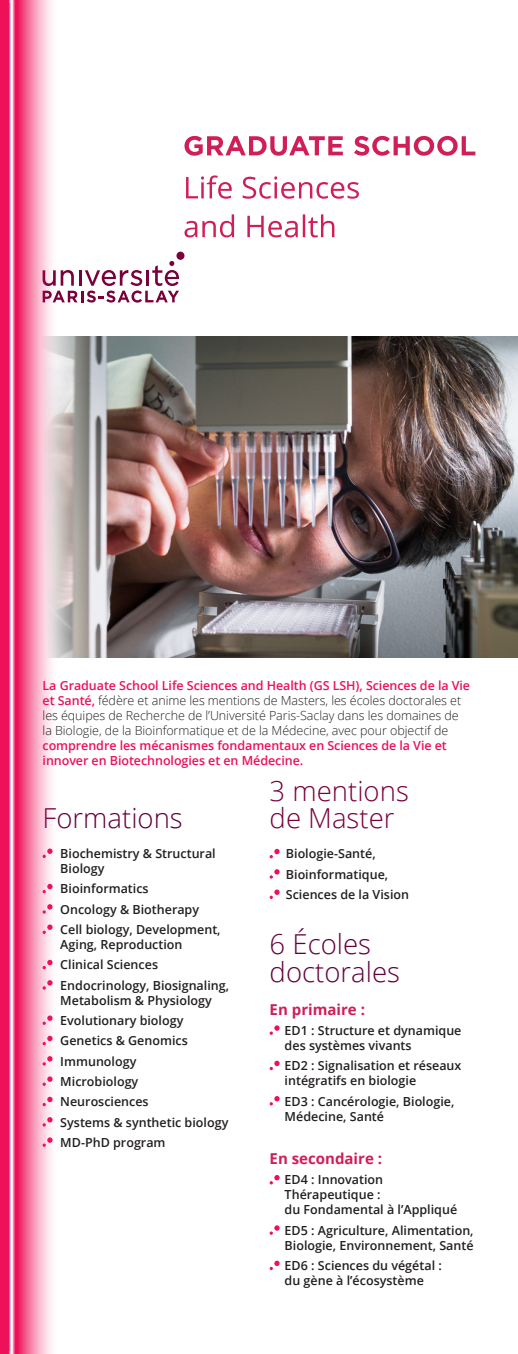
<style>
.page{position:relative;width:518px;height:1354px;background:#fff}
.page>*{position:absolute;margin:0;border:0;box-sizing:border-box;transform-origin:0 0}
.t1{font:300 27.5px/27.5px "Open Sans";color:#63003c}
.t2{font:300 27.5px/27.5px "Open Sans";color:#7a003b}
.t3{font:700 15px "Open Sans";color:#d01e57}
.t4{font:600 12.5px/15px "Open Sans";color:#231f20}
.t5{font:300 12.5px/15px "Open Sans";letter-spacing:-.005em;color:#231f20}
.s1{font-weight:600;color:#ee1059}
</style>
<div class="page">
<img style="left:57px;top:337px;width:460px;height:320px">
<div style="left:176px;top:252px;width:8px;height:8px;background:#7a003b;border-radius:50%"></div>
<svg style="left:57px;top:261px;width:122px;height:42px"></svg>
<svg style="left:269px;top:849px;width:10px;height:9px"></svg>
<svg style="left:269px;top:869px;width:10px;height:9px"></svg>
<svg style="left:269px;top:889px;width:10px;height:10px"></svg>
<svg style="left:269px;top:1025px;width:10px;height:10px"></svg>
<svg style="left:269px;top:1060px;width:10px;height:10px"></svg>
<svg style="left:269px;top:1096px;width:10px;height:9px"></svg>
<svg style="left:269px;top:1175px;width:10px;height:9px"></svg>
<svg style="left:269px;top:1225px;width:10px;height:9px"></svg>
<svg style="left:269px;top:1260px;width:10px;height:10px"></svg>
<svg style="left:1px;top:0;width:56px;height:1354px;background:#f282a8"></svg>
<hr style="left:0;top:0;width:1px;height:1354px;background:#ee1059">
<svg style="left:184px;top:136px;width:291px;height:20px"></svg>
<svg style="left:184px;top:214px;width:150px;height:23px"></svg>
<svg style="left:186px;top:175px;width:172px;height:24px"></svg>
<p class="t5" style="left:43px;top:678px;width:429px"><span class="s1">La Graduate School Life Sciences and Health (GS LSH), Sciences de la Vie et Santé,</span> fédère et anime les mentions de Masters, les écoles doctorales et les équipes de Recherche de l’Université Paris-Saclay dans les domaines de la Biologie, de la Bioinformatique et de la Médecine, avec pour objectif de <span class="s1">comprendre les mécanismes fondamentaux en Sciences de la Vie et innover en Biotechnologies et en Médecine.</span></p>
<p class="t1" style="left:43px;top:803px;width:142px">Formations</p>
<p class="t4" style="left:60px;top:845px;width:157px">Biochemistry &amp; Structural<br>Biology</p>
<p class="t4" style="left:60px;top:881px;width:90px">Bioinformatics</p>
<p class="t4" style="left:60px;top:901px;width:140px">Oncology &amp; Biotherapy</p>
<p class="t4" style="left:60px;top:921px;width:162px">Cell biology, Development,<br>Aging, Reproduction</p>
<p class="t4" style="left:60px;top:957px;width:99px">Clinical Sciences</p>
<p class="t4" style="left:60px;top:977px;width:170px">Endocrinology, Biosignaling,</p>
<p class="t4" style="left:60px;top:992px;width:153px">Metabolism &amp; Physiology</p>
<p class="t4" style="left:60px;top:1012px;width:124px">Evolutionary biology</p>
<p class="t4" style="left:60px;top:1033px;width:129px">Genetics &amp; Genomics</p>
<p class="t4" style="left:60px;top:1053px;width:77px">Immunology</p>
<p class="t4" style="left:60px;top:1073px;width:79px">Microbiology</p>
<p class="t4" style="left:60px;top:1094px;width:90px">Neurosciences</p>
<p class="t4" style="left:60px;top:1114px;width:169px">Systems &amp; synthetic biology</p>
<p class="t4" style="left:60px;top:1134px;width:107px">MD-PhD program</p>
<p class="t2" style="left:269px;top:776px;width:141px">3 mentions de Master</p>
<p class="t4" style="left:286px;top:846px;width:91px">Biologie-Santé,</p>
<p class="t4" style="left:286px;top:866px;width:104px">Bioinformatique,</p>
<p class="t4" style="left:286px;top:886px;width:125px">Sciences de la Vision</p>
<p class="t1" style="left:269px;top:929px;width:132px">6 Écoles doctorales</p>
<p class="t3" style="left:269px;top:998px;width:97px">En primaire :</p>
<p class="t4" style="left:284px;top:1022px;width:178px">ED1 : Structure et dynamique des systèmes vivants</p>
<p class="t4" style="left:284px;top:1058px;width:178px">ED2 : Signalisation et réseaux intégratifs en biologie</p>
<p class="t4" style="left:284px;top:1093px;width:171px">ED3 : Cancérologie, Biologie,<br>Médecine, Santé</p>
<p class="t3" style="left:269px;top:1148px;width:114px">En secondaire :</p>
<p class="t4" style="left:284px;top:1172px;width:174px">ED4 : Innovation<br>Thérapeutique :<br>du Fondamental à l’Appliqué</p>
<p class="t4" style="left:284px;top:1222px;width:190px">ED5 : Agriculture, Alimentation,<br>Biologie, Environnement, Santé</p>
<p class="t4" style="left:284px;top:1257px;width:158px">ED6 : Sciences du végétal : du gène à l’écosystème</p>
</div>
